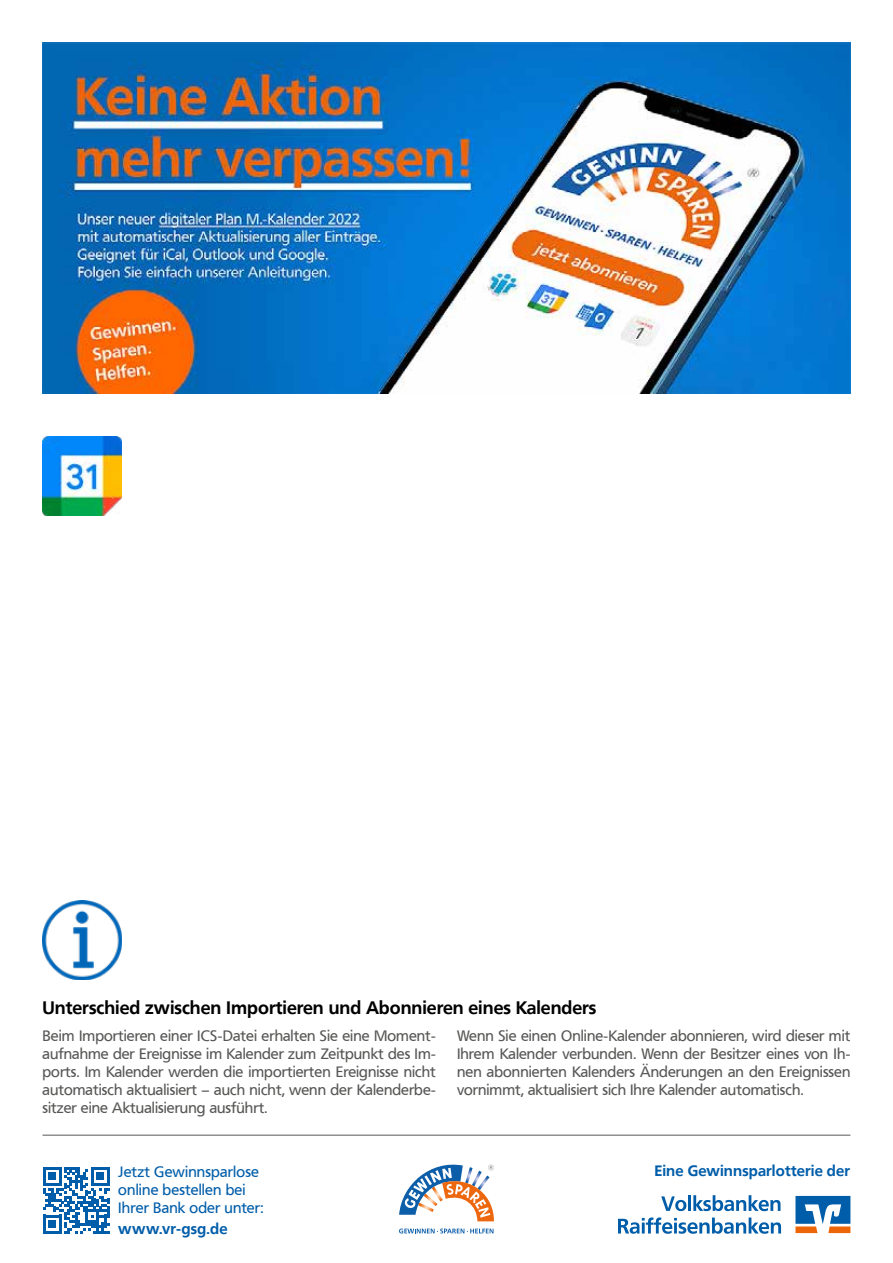
<style>
.page{position:relative;width:893px;height:1263px;background:#fff}
.page>*{position:absolute;margin:0;border:0;box-sizing:border-box;transform-origin:0 0}
.t1{font:700 18px "Frutiger VR";color:#000}
.t2{font:15px/18px "Frutiger VR";color:#575756;text-align:justify}
.t3{font:15px/18px "Frutiger VR";letter-spacing:.01em;color:#005da9}
.t4{font:700 15px "Frutiger VR";letter-spacing:.01em;color:#005da9}
</style>
<div class="page">
<svg style="left:795px;top:1196px;width:55px;height:37px"></svg>
<svg style="left:661px;top:1196px;width:25px;height:15px"></svg>
<hr style="left:688px;top:1195px;width:3px;height:16px;background:#005da9">
<svg style="left:693px;top:1195px;width:87px;height:16px"></svg>
<svg style="left:618px;top:1217px;width:163px;height:17px"></svg>
<svg style="left:399px;top:1228px;width:94px;height:5px"></svg>
<svg style="left:399px;top:1165px;width:95px;height:56px"></svg>
<svg style="left:43px;top:1167px;width:66px;height:66px"></svg>
<hr style="left:43px;top:1135px;width:807px;height:1px;background:#575756">
<img style="left:43px;top:43px;width:807px;height:351px">
<img style="left:43px;top:900px;width:79px;height:79px">
<img style="left:43px;top:436px;width:79px;height:79px">
<p class="t1" style="left:43px;top:997px;width:555px">Unterschied zwischen Importieren und Abonnieren eines Kalenders</p>
<p class="t2" style="left:43px;top:1027px;width:395px">Beim Importieren einer ICS-Datei erhalten Sie eine Moment&shy;aufnahme der Ereignisse im Kalender zum Zeitpunkt des Im&shy;ports. Im Kalender werden die importierten Ereignisse nicht automatisch aktualisiert – auch nicht, wenn der Kalenderbe&shy;sitzer eine Aktualisierung ausführt.</p>
<p class="t2" style="left:457px;top:1027px;width:395px">Wenn Sie einen Online-Kalender abonnieren, wird dieser mit Ihrem Kalender verbunden. Wenn der Besitzer eines von Ih&shy;nen abonnierten Kalenders Änderungen an den Ereignissen vornimmt, aktualisiert sich Ihre Kalender automatisch.</p>
<p class="t3" style="left:118px;top:1163px;width:142px">Jetzt Gewinnsparlose</p>
<p class="t4" style="left:654px;top:1162px;width:197px">Eine Gewinnsparlotterie der</p>
<p class="t3" style="left:118px;top:1181px;width:147px">online bestellen bei<br>Ihrer Bank oder unter:</p>
<p class="t4" style="left:118px;top:1219px;width:111px">www.vr-gsg.de</p>
</div>
